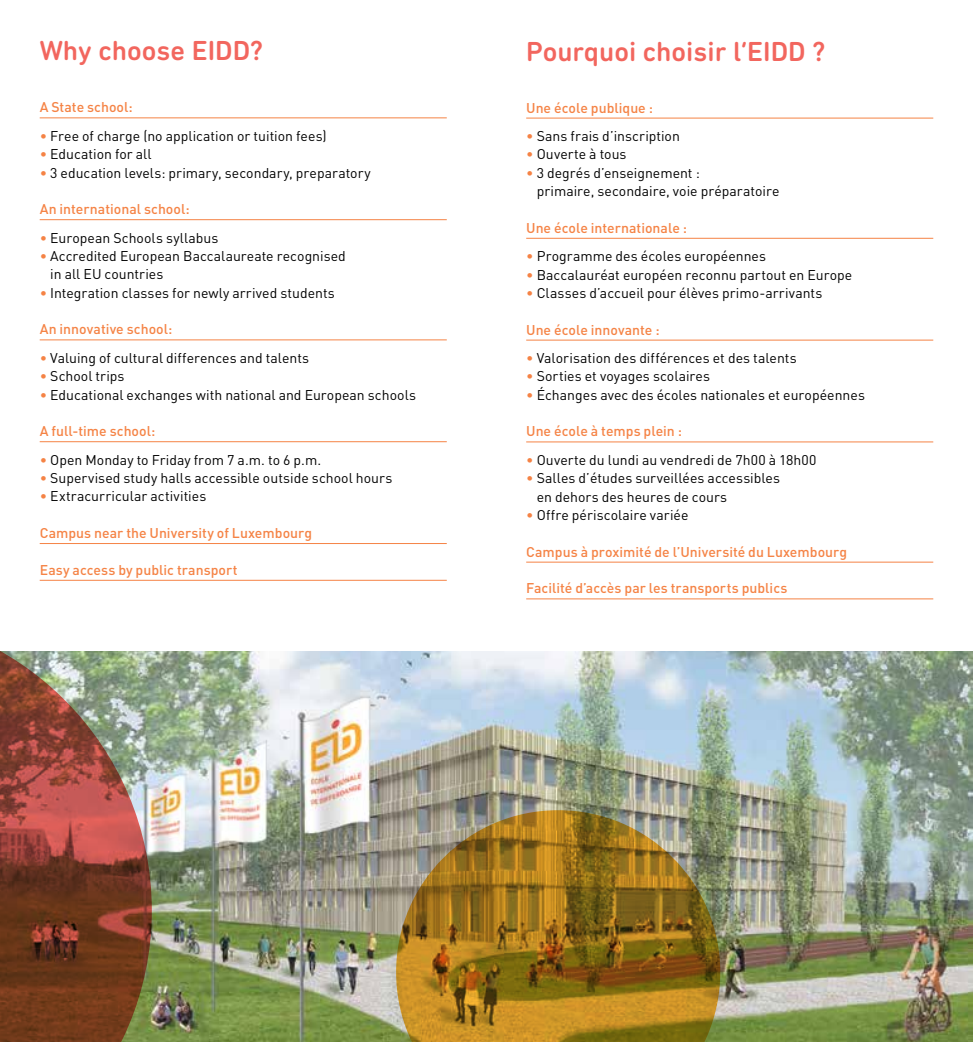
<style>
.page{position:relative;width:973px;height:1042px;background:#fff}
.page>*{position:absolute;margin:0;border:0;box-sizing:border-box;transform-origin:0 0}
.t1{font:500 28px "DIN Next Rounded LT Pro";color:#f2665e}
.t2{font:14px/18.4px "DIN";color:#000}
.t3{font:500 14px "DIN";color:#f58345}
.s1{color:#f58345}
</style>
<div class="page">
<img style="left:152px;top:651px;width:820px;height:391px">
<hr style="left:40px;top:117px;width:406px;height:1px;background:#f58345">
<hr style="left:40px;top:219px;width:406px;height:1px;background:#f58345">
<hr style="left:40px;top:339px;width:406px;height:1px;background:#f58345">
<hr style="left:40px;top:441px;width:406px;height:1px;background:#f58345">
<hr style="left:40px;top:543px;width:406px;height:1px;background:#f58345">
<hr style="left:40px;top:580px;width:406px;height:1px;background:#f58345">
<svg style="left:396px;top:810px;width:90px;height:232px;background:#a7843f"></svg>
<svg style="left:0;top:651px;width:152px;height:391px;background:#8b5743"></svg>
<hr style="left:526px;top:118px;width:407px;height:1px;background:#f58345">
<hr style="left:526px;top:238px;width:407px;height:1px;background:#f58345">
<hr style="left:526px;top:340px;width:407px;height:1px;background:#f58345">
<hr style="left:526px;top:441px;width:407px;height:1px;background:#f58345">
<hr style="left:526px;top:562px;width:407px;height:1px;background:#f58345">
<hr style="left:526px;top:598px;width:407px;height:1px;background:#f58345">
<svg style="left:486px;top:810px;width:234px;height:232px;background:#957223"></svg>
<h1 class="t1" style="left:40px;top:35px;width:225px">Why choose EIDD?</h1>
<p class="t3" style="left:40px;top:98px;width:94px">A State school:</p>
<p class="t2" style="left:40px;top:126px;width:288px"><span class="s1">•</span> Free of charge (no application or tuition fees)</p>
<p class="t2" style="left:40px;top:145px;width:113px"><span class="s1">•</span> Education for all</p>
<p class="t2" style="left:40px;top:163px;width:332px"><span class="s1">•</span> 3 education levels: primary, secondary, preparatory</p>
<p class="t3" style="left:40px;top:200px;width:151px">An international school:</p>
<p class="t2" style="left:40px;top:228px;width:180px"><span class="s1">•</span> European Schools syllabus</p>
<p class="t2" style="left:50px;top:246px;width:297px;text-indent:-11px"><span class="s1">•</span> Accredited European Baccalaureate recognised in all EU countries</p>
<p class="t2" style="left:40px;top:283px;width:296px"><span class="s1">•</span> Integration classes for newly arrived students</p>
<p class="t3" style="left:40px;top:320px;width:134px">An innovative school:</p>
<p class="t2" style="left:40px;top:348px;width:271px"><span class="s1">•</span> Valuing of cultural differences and talents</p>
<p class="t2" style="left:40px;top:367px;width:86px"><span class="s1">•</span> School trips</p>
<p class="t2" style="left:40px;top:385px;width:378px"><span class="s1">•</span> Educational exchanges with national and European schools</p>
<p class="t3" style="left:40px;top:422px;width:117px">A full-time school:</p>
<p class="t2" style="left:40px;top:450px;width:283px"><span class="s1">•</span> Open Monday to Friday from 7 a.m. to 6 p.m.</p>
<p class="t2" style="left:40px;top:468px;width:354px"><span class="s1">•</span> Supervised study halls accessible outside school hours</p>
<p class="t2" style="left:40px;top:487px;width:168px"><span class="s1">•</span> Extracurricular activities</p>
<p class="t3" style="left:40px;top:524px;width:274px">Campus near the University of Luxembourg</p>
<p class="t3" style="left:40px;top:561px;width:199px">Easy access by public transport</p>
<h1 class="t1" style="left:526px;top:35px;width:300px">Pourquoi choisir l’EIDD ?</h1>
<p class="t3" style="left:526px;top:99px;width:128px">Une école publique :</p>
<p class="t2" style="left:526px;top:126px;width:155px"><span class="s1">•</span> Sans frais d’inscription</p>
<p class="t2" style="left:526px;top:145px;width:102px"><span class="s1">•</span> Ouverte à tous</p>
<p class="t2" style="left:536px;top:163px;width:244px;text-indent:-11px"><span class="s1">•</span> 3 degrés d’enseignement :<br>primaire, secondaire, voie préparatoire</p>
<p class="t3" style="left:526px;top:219px;width:162px">Une école internationale :</p>
<p class="t2" style="left:526px;top:247px;width:241px"><span class="s1">•</span> Programme des écoles européennes</p>
<p class="t2" style="left:526px;top:265px;width:327px"><span class="s1">•</span> Baccalauréat européen reconnu partout en Europe</p>
<p class="t2" style="left:526px;top:283px;width:298px"><span class="s1">•</span> Classes d’accueil pour élèves primo-arrivants</p>
<p class="t3" style="left:526px;top:321px;width:135px">Une école innovante :</p>
<p class="t2" style="left:526px;top:348px;width:272px"><span class="s1">•</span> Valorisation des différences et des talents</p>
<p class="t2" style="left:526px;top:367px;width:185px"><span class="s1">•</span> Sorties et voyages scolaires</p>
<p class="t2" style="left:526px;top:385px;width:340px"><span class="s1">•</span> Échanges avec des écoles nationales et européennes</p>
<p class="t3" style="left:526px;top:422px;width:157px">Une école à temps plein :</p>
<p class="t2" style="left:526px;top:450px;width:292px"><span class="s1">•</span> Ouverte du lundi au vendredi de 7h00 à 18h00</p>
<p class="t2" style="left:536px;top:469px;width:245px;text-indent:-11px"><span class="s1">•</span> Salles d’études surveillées accessibles en dehors des heures de cours</p>
<p class="t2" style="left:526px;top:505px;width:164px"><span class="s1">•</span> Offre périscolaire variée</p>
<p class="t3" style="left:526px;top:543px;width:322px">Campus à proximité de l’Université du Luxembourg</p>
<p class="t3" style="left:526px;top:579px;width:263px">Facilité d’accès par les transports publics</p>
</div>
